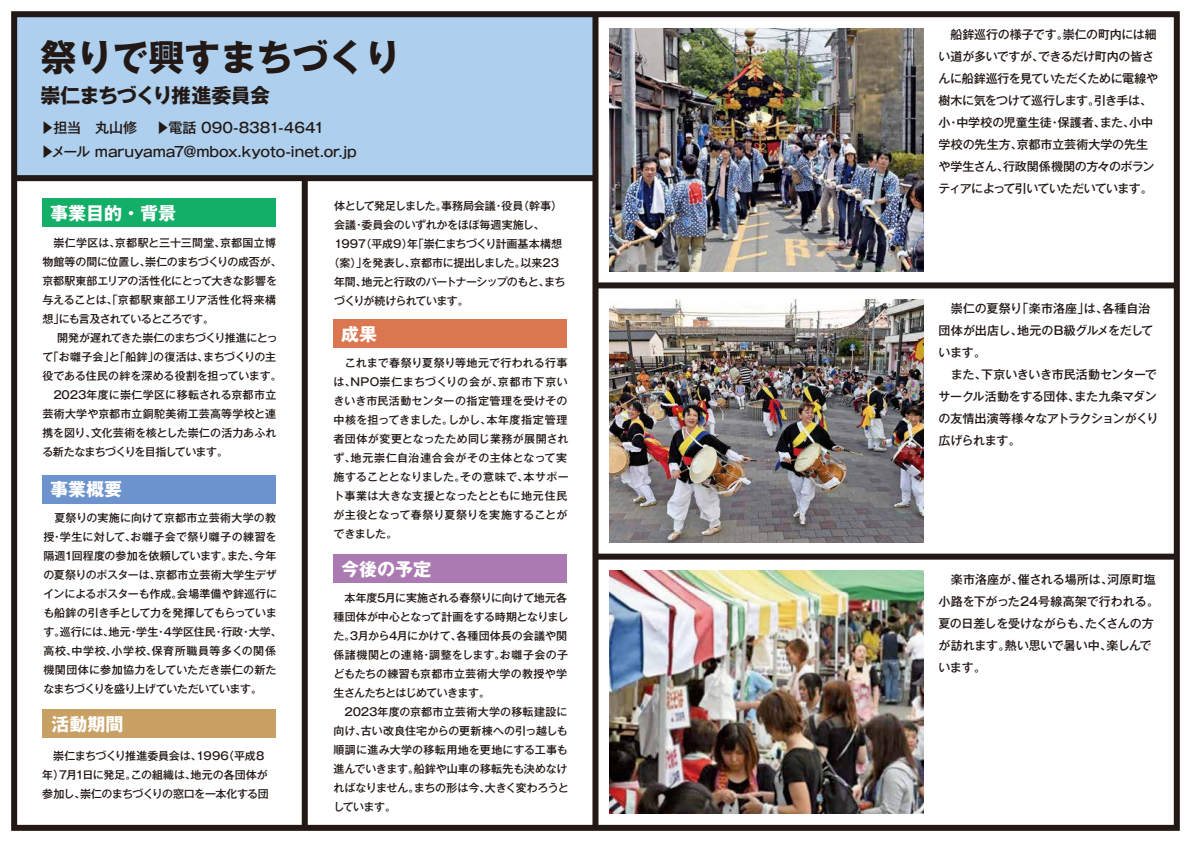
<style>
.page{position:relative;width:1191px;height:842px;background:#fff}
.page>*{position:absolute;margin:0;border:0;box-sizing:border-box;transform-origin:0 0}
.t1{font:700 36px "Gothic MB101 Pro";color:#221815}
.t2{font:700 20px "Gothic MB101 Pro";letter-spacing:-.05em;color:#221815}
.t3{font:700 18px "Gothic MB101 Pro";color:#fff}
.t4{font:500 14px/24px "Gothic MB101 Pro";letter-spacing:-.005em;color:#221815}
.t5{font:500 12px/22px "Gothic MB101 Pro";letter-spacing:-.02em;color:#221815}
.t6{font:500 11px/19px "Gothic MB101 Pro";letter-spacing:-.005em;color:#221815}
.t7{font:500 11px/19px "Gothic MB101 Pro";letter-spacing:.02em;color:#221815}
.t8{font:500 11px/19px "Gothic MB101 Pro";letter-spacing:-.035em;color:#221815}
.t9{font:500 11px "Gothic MB101 Pro";letter-spacing:.015em;color:#221815}
.t10{font:500 11px "Gothic MB101 Pro";letter-spacing:-.03em;color:#221815}
.t11{font:500 11px "Gothic MB101 Pro";letter-spacing:-.04em;color:#221815}
.t12{font:500 11px "Gothic MB101 Pro";letter-spacing:-.045em;color:#221815}
.t13{font:500 11px "Gothic MB101 Pro";letter-spacing:.03em;color:#221815}
.t14{font:500 11px "Gothic MB101 Pro";letter-spacing:-.05em;color:#221815}
.t15{font:500 11px "Gothic MB101 Pro";letter-spacing:-.06em;color:#221815}
.t16{font:500 11px "Gothic MB101 Pro";letter-spacing:-.08em;color:#221815}
.t17{font:500 11px "Gothic MB101 Pro";letter-spacing:-.065em;color:#221815}
</style>
<div class="page">
<div style="left:14px;top:15px;width:580px;height:163px;background:#aed0ee"></div>
<div style="left:42px;top:198px;width:234px;height:29px;background:#13ae67"></div>
<div style="left:42px;top:475px;width:234px;height:28px;background:#6c93cd"></div>
<div style="left:42px;top:710px;width:234px;height:28px;background:#c9a063"></div>
<div style="left:333px;top:319px;width:234px;height:29px;background:#da7750"></div>
<div style="left:333px;top:555px;width:234px;height:28px;background:#ac7ab3"></div>
<img style="left:609px;top:300px;width:314px;height:242px">
<img style="left:609px;top:571px;width:314px;height:242px">
<img style="left:609px;top:28px;width:314px;height:243px">
<div style="left:592px;top:13px;width:6px;height:815px;background:#221815"></div>
<div style="left:13px;top:175px;width:583px;height:6px;background:#221815"></div>
<div style="left:302px;top:180px;width:6px;height:647px;background:#221815"></div>
<div style="left:594px;top:282px;width:582px;height:6px;background:#221815"></div>
<div style="left:594px;top:554px;width:582px;height:6px;background:#221815"></div>
<div style="left:11px;top:11px;width:1168px;height:820px;border:6px solid #221815"></div>
<h1 class="t1" style="left:40px;top:27px;width:361px">祭りで興すまちづくり</h1>
<h2 class="t2" style="left:40px;top:79px;width:231px">崇仁まちづくり推進委員会</h2>
<p class="t4" style="left:40px;top:114px;width:318px">▶担当　丸山修 　▶電話 090-8381-4641　<br>▶メール maruyama7@mbox.kyoto-inet.or.jp</p>
<h3 class="t3" style="left:50px;top:198px;width:127px">事業目的・背景</h3>
<p class="t7" style="left:42px;top:232px;width:235px">　崇仁学区は、京都駅と三十三間堂、京都国立博</p>
<p class="t11" style="left:42px;top:252px;width:241px">物館等の間に位置し、崇仁のまちづくりの成否が、</p>
<p class="t6" style="left:42px;top:270px;width:236px">京都駅東部エリアの活性化にとって大きな影響を</p>
<p class="t13" style="left:42px;top:290px;width:235px">与えることは、「京都駅東部エリア活性化将来構</p>
<p class="t16" style="left:42px;top:309px;width:173px">想」にも言及されているところです。</p>
<p class="t14" style="left:46px;top:328px;width:233px">　開発が遅れてきた崇仁のまちづくり推進にとっ</p>
<p class="t6" style="left:42px;top:346px;width:235px">て「お囃子会」と「船鉾」の復活は、まちづくりの主</p>
<p class="t6" style="left:42px;top:365px;width:241px">役である住民の絆を深める役割を担っています。</p>
<p class="t9" style="left:42px;top:385px;width:235px">　2023年度に崇仁学区に移転される京都市立</p>
<p class="t9" style="left:42px;top:404px;width:235px">芸術大学や京都市立銅駝美術工芸高等学校と連</p>
<p class="t6" style="left:42px;top:422px;width:236px">携を図り、文化芸術を核とした崇仁の活力あふれ</p>
<p class="t15" style="left:42px;top:442px;width:187px">る新たなまちづくりを目指しています。</p>
<h3 class="t3" style="left:50px;top:475px;width:73px">事業概要</h3>
<p class="t6" style="left:43px;top:506px;width:240px">　夏祭りの実施に向けて京都市立芸術大学の教授・学生に対して、お囃子会で祭り囃子の練習を隔週1回程度の参加を依頼しています。また、今年の夏祭りのポスターは、京都市立芸術大学生デザインによるポスターも作成。会場準備や鉾巡行にも船鉾の引き手として力を発揮してもらっています。巡行には、地元・学生・4学区住民・行政・大学、高校、中学校、小学校、保育所職員等多くの関係機関団体に参加協力をしていただき崇仁の新たなまちづくりを盛り上げていただいています。</p>
<h3 class="t3" style="left:52px;top:709px;width:73px">活動期間</h3>
<p class="t8" style="left:42px;top:745px;width:228px">　崇仁まちづくり推進委員会は、1996（平成8年）7月1日に発足。この組織は、地元の各団体が参加し、崇仁のまちづくりの窓口を一本化する団</p>
<p class="t6" style="left:334px;top:195px;width:229px">体として発足しました。事務局会議・役員（幹事）</p>
<p class="t6" style="left:334px;top:214px;width:212px">会議・委員会のいずれかをほぼ毎週実施し、</p>
<p class="t10" style="left:334px;top:234px;width:229px">1997（平成9）年「崇仁まちづくり計画基本構想</p>
<p class="t6" style="left:328px;top:252px;width:232px">（案）」を発表し、京都市に提出しました。以来23</p>
<p class="t12" style="left:334px;top:272px;width:233px">年間、地元と行政のパートナーシップのもと、まち</p>
<p class="t17" style="left:334px;top:291px;width:136px">づくりが続けられています。</p>
<h3 class="t3" style="left:341px;top:319px;width:37px">成果</h3>
<p class="t7" style="left:333px;top:352px;width:237px">　これまで春祭り夏祭り等地元で行われる行事は、NPO崇仁まちづくりの会が、京都市下京いきいき市民活動センターの指定管理を受けその中核を担ってきました。しかし、本年度指定管理者団体が変更となったため同じ業務が展開されず、地元崇仁自治連合会がその主体となって実施することとなりました。その意味で、本サポート事業は大きな支援となったとともに地元住民が主役となって春祭り夏祭りを実施することができました。</p>
<h3 class="t3" style="left:341px;top:554px;width:91px">今後の予定</h3>
<p class="t6" style="left:333px;top:587px;width:237px">　本年度5月に実施される春祭りに向けて地元各種団体が中心となって計画をする時期となりました。3月から4月にかけて、各種団体長の会議や関係諸機関との連絡・調整をします。お囃子会の子どもたちの練習も京都市立芸術大学の教授や学生さんたちとはじめていきます。<br>　2023年度の京都市立芸術大学の移転建設に向け、古い改良住宅からの更新棟への引っ越しも順調に進み大学の移転用地を更地にする工事も進んでいきます。船鉾や山車の移転先も決めなければなりません。まちの形は今、大きく変わろうとしています。</p>
<p class="t5" style="left:938px;top:22px;width:221px">　船鉾巡行の様子です。崇仁の町内には細い道が多いですが、できるだけ町内の皆さんに船鉾巡行を見ていただくために電線や樹木に気をつけて巡行します。引き手は、小・中学校の児童生徒・保護者、また、小中学校の先生方、京都市立芸術大学の先生や学生さん、行政関係機関の方々のボランティアによって引いていただいています。</p>
<p class="t5" style="left:938px;top:296px;width:221px">　崇仁の夏祭り「楽市洛座」は、各種自治団体が出店し、地元のB級グルメをだしています。　　<br>　また、下京いきいき市民活動センターでサークル活動をする団体、また九条マダンの友情出演等様々なアトラクションがくり広げられます。</p>
<p class="t5" style="left:938px;top:567px;width:222px">　楽市洛座が、催される場所は、河原町塩小路を下がった24号線高架で行われる。夏の日差しを受けながらも、たくさんの方が訪れます。熱い思いで暑い中、楽しんでいます。</p>
</div>
